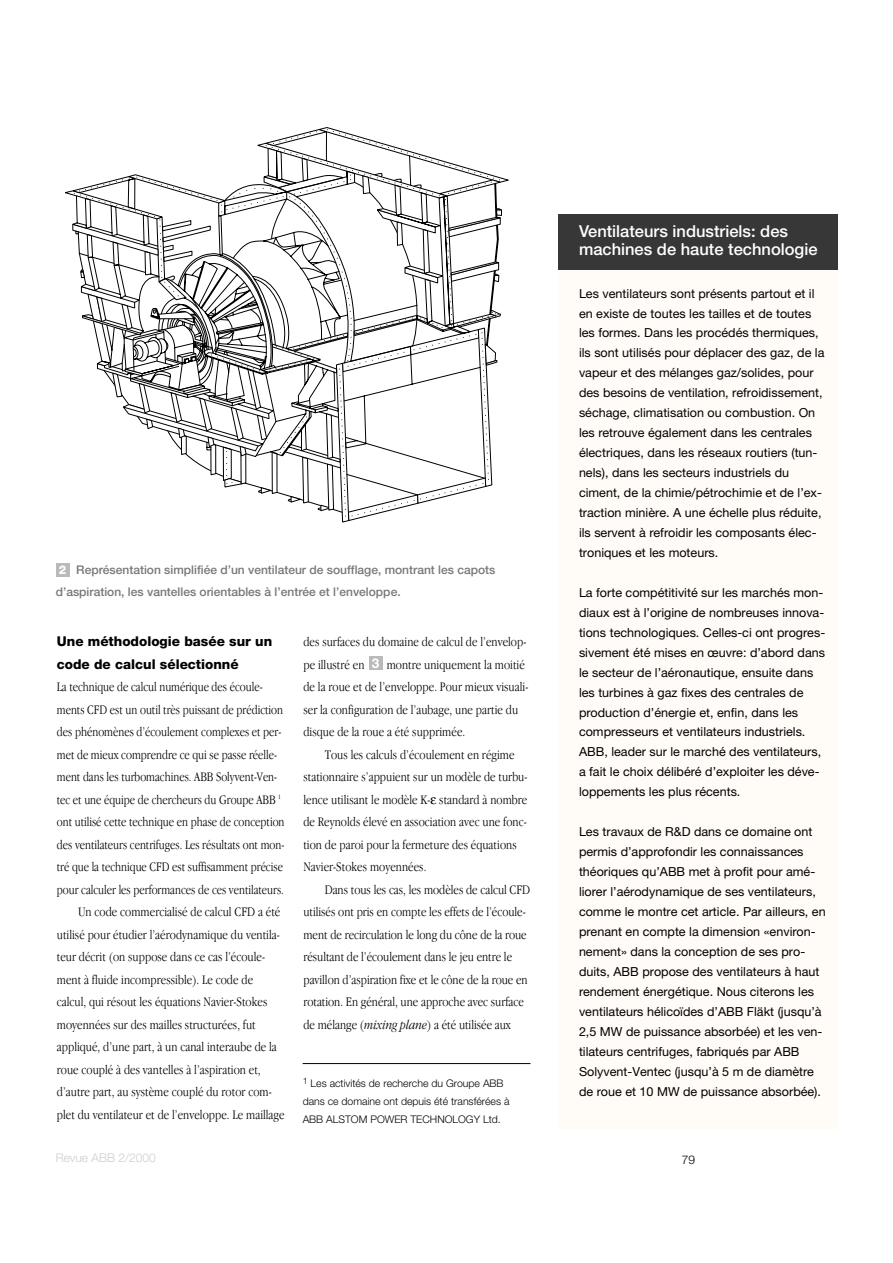
<style>
.page{position:relative;width:893px;height:1263px;background:#fff}
.page>*{position:absolute;margin:0;border:0;box-sizing:border-box;transform-origin:0 0}
.t1{font:500 16.5px/18px "Helvetica Neue";color:#fff}
.t2{font:300 13.5px/22.5px "Apple Garamond";letter-spacing:.005em;color:#000}
.t3{font:800 13.5px/22.5px "Helvetica Neue";color:#000}
.t4{font:700 13.5px "Helvetica Neue";color:#fff}
.t5{font:12.45px/20px "Helvetica Neue";color:#000}
.t6{font:500 12px/22.5px "Helvetica Neue";color:#777}
.t7{font:300 12px "Helvetica Neue";color:#cdcdcd}
.t8{font:300 12px "Helvetica Neue";color:#000}
.t9{font:300 10.5px/18px "Helvetica Neue";color:#000}
.s1{font-weight:800;color:#fff}
.s2{font-style:italic}
</style>
<div class="page">
<div style="left:369px;top:657px;width:13px;height:13px;background:#bababa"></div>
<svg style="left:65px;top:127px;width:444px;height:396px"></svg>
<div style="left:56px;top:563px;width:13px;height:13px;background:#bababa"></div>
<div style="left:558px;top:215px;width:279px;height:914px;background:#fffbf6"></div>
<div style="left:558px;top:215px;width:279px;height:55px;background:#373737"></div>
<hr style="left:303px;top:1063px;width:227px;height:1px;background:#000">
<p class="t6" style="left:56px;top:559px;width:441px"><span class="s1">2</span> Représentation simplifiée d’un ventilateur de soufflage, montrant les capots d’aspiration, les vantelles orientables à l’entrée et l’enveloppe.</p>
<p class="t3" style="left:57px;top:631px;width:217px">Une méthodologie basée sur un code de calcul sélectionné</p>
<p class="t2" style="left:57px;top:677px;width:207px">La technique de calcul numérique des écoule-</p>
<p class="t2" style="left:57px;top:699px;width:228px">ments CFD est un outil très puissant de prédiction</p>
<p class="t2" style="left:57px;top:722px;width:226px">des phénomènes d’écoulement complexes et per-</p>
<p class="t2" style="left:57px;top:744px;width:222px">met de mieux comprendre ce qui se passe réelle-</p>
<p class="t2" style="left:57px;top:767px;width:222px">ment dans les turbomachines. ABB Solyvent-Ven-</p>
<p class="t2" style="left:57px;top:789px;width:226px">tec et une équipe de chercheurs du Groupe ABB <sup>1</sup></p>
<p class="t2" style="left:57px;top:812px;width:229px">ont utilisé cette technique en phase de conception</p>
<p class="t2" style="left:57px;top:834px;width:229px">des ventilateurs centrifuges. Les résultats ont mon-</p>
<p class="t2" style="left:57px;top:857px;width:228px">tré que la technique CFD est suffisamment précise</p>
<p class="t2" style="left:57px;top:879px;width:228px">pour calculer les performances de ces ventilateurs.</p>
<p class="t2" style="left:78px;top:902px;width:204px">Un code commercialisé de calcul CFD a été</p>
<p class="t2" style="left:57px;top:924px;width:224px">utilisé pour étudier l’aérodynamique du ventila-</p>
<p class="t2" style="left:57px;top:947px;width:210px">teur décrit (on suppose dans ce cas l’écoule-</p>
<p class="t2" style="left:57px;top:969px;width:198px">ment à fluide incompressible). Le code de</p>
<p class="t2" style="left:57px;top:992px;width:212px">calcul, qui résout les équations Navier-Stokes</p>
<p class="t2" style="left:57px;top:1014px;width:200px">moyennées sur des mailles structurées, fut</p>
<p class="t2" style="left:57px;top:1037px;width:221px">appliqué, d’une part, à un canal interaube de la</p>
<p class="t2" style="left:57px;top:1059px;width:205px">roue couplé à des vantelles à l’aspiration et,</p>
<p class="t2" style="left:57px;top:1082px;width:216px">d’autre part, au système couplé du rotor com-</p>
<p class="t2" style="left:57px;top:1104px;width:229px">plet du ventilateur et de l’enveloppe. Le maillage</p>
<p class="t2" style="left:303px;top:632px;width:224px">des surfaces du domaine de calcul de l’envelop&shy;pe illustré en</p>
<p class="t4" style="left:372px;top:658px;width:9px">3</p>
<p class="t2" style="left:303px;top:654px;width:226px;text-indent:83px">montre uniquement la moitié de la roue et de l’enveloppe. Pour mieux visuali&shy;ser la configuration de l’aubage, une partie du disque de la roue a été supprimée.</p>
<p class="t2" style="left:303px;top:744px;width:225px;text-indent:21px">Tous les calculs d’écoulement en régime stationnaire s’appuient sur un modèle de turbu&shy;lence utilisant le modèle K- standard à nombre de Reynolds élevé en association avec une fonc&shy;tion de paroi pour la fermeture des équations Navier-Stokes moyennées.</p>
<p class="t2" style="left:303px;top:879px;width:228px;text-indent:21px">Dans tous les cas, les modèles de calcul CFD utilisés ont pris en compte les effets de l’écoule&shy;ment de recirculation le long du cône de la roue résultant de l’écoulement dans le jeu entre le pavillon d’aspiration fixe et le cône de la roue en rotation. En général, une approche avec surface de mélange (<span class="s2">mixing plane</span>) a été utilisée aux</p>
<p class="t9" style="left:303px;top:1075px;width:208px"><sup>1</sup> Les activités de recherche du Groupe ABB dans ce domaine ont depuis été transférées à<br>ABB ALSTOM POWER TECHNOLOGY Ltd.</p>
<p class="t1" style="left:579px;top:224px;width:240px">Ventilateurs industriels: des machines de haute technologie</p>
<p class="t5" style="left:579px;top:284px;width:247px">Les ventilateurs sont présents partout et il en existe de toutes les tailles et de toutes les formes. Dans les procédés thermiques, ils sont utilisés pour déplacer des gaz, de la vapeur et des mélanges gaz/solides, pour des besoins de ventilation, refroidissement, séchage, climatisation ou combustion. On les retrouve également dans les centrales électriques, dans les réseaux routiers (tun&shy;nels), dans les secteurs industriels du ciment, de la chimie/pétrochimie et de l’ex&shy;traction minière. A une échelle plus réduite, ils servent à refroidir les composants élec&shy;troniques et les moteurs.</p>
<p class="t5" style="left:579px;top:584px;width:248px">La forte compétitivité sur les marchés mon&shy;diaux est à l’origine de nombreuses innova&shy;tions technologiques. Celles-ci ont progres&shy;sivement été mises en œuvre: d’abord dans le secteur de l’aéronautique, ensuite dans les turbines à gaz fixes des centrales de production d’énergie et, enfin, dans les compresseurs et ventilateurs industriels.<br>ABB, leader sur le marché des ventilateurs, a fait le choix délibéré d’exploiter les déve&shy;loppements les plus récents.</p>
<p class="t5" style="left:579px;top:823px;width:248px">Les travaux de R&amp;D dans ce domaine ont permis d’approfondir les connaissances théoriques qu’ABB met à profit pour amé&shy;liorer l’aérodynamique de ses ventilateurs, comme le montre cet article. Par ailleurs, en prenant en compte la dimension «environ&shy;nement» dans la conception de ses pro&shy;duits, ABB propose des ventilateurs à haut rendement énergétique. Nous citerons les ventilateurs hélicoïdes d’ABB Fläkt (jusqu’à 2,5 MW de puissance absorbée) et les ven&shy;tilateurs centrifuges, fabriqués par ABB Solyvent-Ventec (jusqu’à 5 m de diamètre de roue et 10 MW de puissance absorbée).</p>
<p class="t7" style="left:56px;top:1154px;width:102px">Revue ABB 2/2000</p>
<p class="t8" style="left:681px;top:1155px;width:15px">79</p>
</div>
